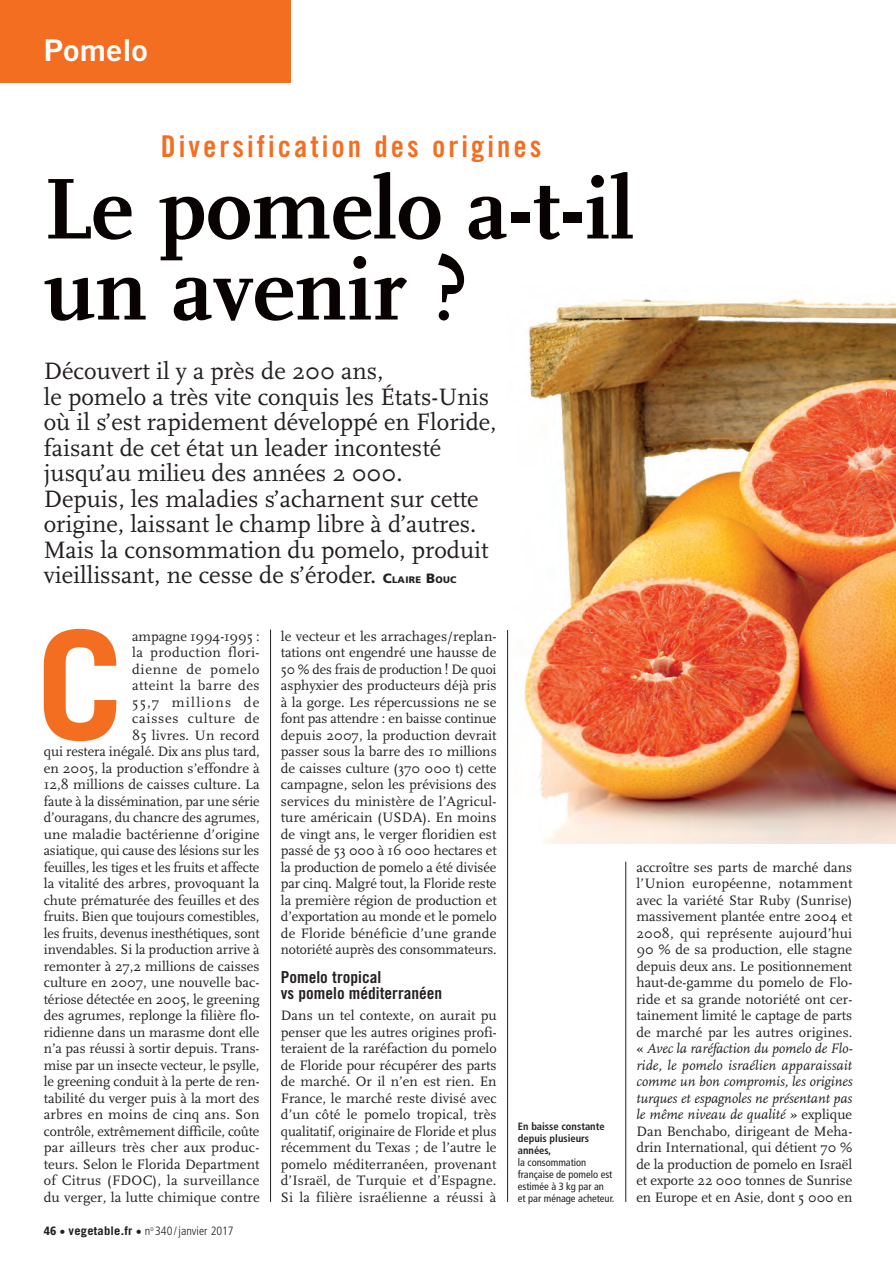
<style>
.page{position:relative;width:896px;height:1266px;background:#fff}
.page>*{position:absolute;margin:0;border:0;box-sizing:border-box;transform-origin:0 0}
.t1{font:700 151.35px "Trade Gothic LT Std";color:#f36e21;scale:1.05 1}
.t2{font:700 90px/81px "Scala";color:#080302}
.t3{font:30px "Trade Gothic LT Std Bd Cn 20";letter-spacing:.1em;color:#f36e21}
.t4{font:30px "Trade Gothic LT Std Bd 2";letter-spacing:.015em;color:#fff;scale:1.05 1}
.t5{font:24.75px/25.5px "Scala";color:#231f20}
.t6{font:16.5px/16.5px "Trade Gothic LT Std Bd Cn 20";color:#231f20;scale:1.05 1}
.t7{font:14.25px/16.5px "Scala";letter-spacing:-.005em;color:#231f20;text-align:justify}
.t8{font:300 condensed 12px "Frutiger LT Std";color:#231f20}
.t9{font:condensed 10.5px/12px "Frutiger LT Std";color:#231f20}
.t10{font:700 condensed 10.5px/12px "Frutiger LT Std";color:#231f20}
.s1{font-family:"Frutiger LT Std";font-weight:900;font-size:13.5px}
.s2{font-family:"Frutiger LT Std";font-weight:900;font-size:9.45px}
.s3{font-weight:900}
.s4{font-family:"Trade Gothic LT Std";font-weight:700;font-stretch:normal}
.s5{font-style:italic}
</style>
<div class="page">
<img style="left:508px;top:298px;width:387px;height:545px">
<hr style="left:270px;top:629px;width:1px;height:572px;background:#231f20">
<hr style="left:625px;top:861px;width:1px;height:340px;background:#231f20">
<div style="left:0;top:0;width:290px;height:82px;background:#f36e21"></div>
<hr style="left:507px;top:630px;width:1px;height:571px;background:#231f20">
<h3 class="t4" style="left:44px;top:31px;width:100px">Pomelo</h3>
<h3 class="t3" style="left:161px;top:128px;width:382px">Diversification des origines</h3>
<h2 class="t2" style="left:44px;top:169px;width:592px">Le pomelo a-t-il un avenir ?</h2>
<p class="t5" style="left:44px;top:359px;width:454px">Découvert il y a près de 200 ans,<br>le pomelo a très vite conquis les États-Unis où il s’est rapidement développé en Floride, faisant de cet état un leader incontesté jusqu’au milieu des années 2 000.<br>Depuis, les maladies s’acharnent sur cette origine, laissant le champ libre à d’autres.<br>Mais la consommation du pomelo, produit vieillissant, ne cesse de s’éroder. <span class="s1">C</span><span class="s2">LAIRE</span> <span class="s1">B</span><span class="s2">OUC</span></p>
<h1 class="t1" style="left:36px;top:592px;width:86px">C</h1>
<p class="t7" style="left:44px;top:628px;width:217px;text-align:right">ampagne 1994-1995 :<br>la production flori-<br>dienne de pomelo<br>atteint la barre des<br>55,7 millions de<br>caisses culture de<br>85 livres. Un record<br>qui restera inégalé. Dix ans plus tard, en 2005, la production s’effondre à 12,8 millions de caisses culture. La faute à la dissémination, par une série d’ouragans, du chancre des agrumes, une maladie bactérienne d’origine asiatique, qui cause des lésions sur les feuilles, les tiges et les fruits et affecte la vitalité des arbres, provoquant la chute prématurée des feuilles et des fruits. Bien que toujours comestibles, les fruits, devenus inesthétiques, sont invendables. Si la production arrive à remonter à 27,2 millions de caisses culture en 2007, une nouvelle bac&shy;tériose détectée en 2005, le greening des agrumes, replonge la filière flo&shy;ridienne dans un marasme dont elle n’a pas réussi à sortir depuis. Trans&shy;mise par un insecte vecteur, le psylle, le greening conduit à la perte de ren&shy;tabilité du verger puis à la mort des arbres en moins de cinq ans. Son contrôle, extrêmement difficile, coûte par ailleurs très cher aux produc&shy;teurs. Selon le Florida Department of Citrus (FDOC), la surveillance du verger, la lutte chimique contre</p>
<p class="t7" style="left:281px;top:628px;width:217px">le vecteur et les arrachages/replan&shy;tations ont engendré une hausse de 50 % des frais de production ! De quoi asphyxier des producteurs déjà pris à la gorge. Les répercussions ne se font pas attendre : en baisse continue depuis 2007, la production devrait passer sous la barre des 10 millions de caisses culture (370 000 t) cette campagne, selon les prévisions des services du ministère de l’Agricul&shy;ture américain (USDA). En moins de vingt ans, le verger floridien est passé de 53 000 à 16 000 hectares et la production de pomelo a été divisée par cinq. Malgré tout, la Floride reste la première région de production et d’exportation au monde et le pomelo de Floride bénéficie d’une grande notoriété auprès des consommateurs.</p>
<p class="t6" style="left:281px;top:968px;width:155px">Pomelo tropical<br>vs pomelo méditerranéen</p>
<p class="t7" style="left:281px;top:1007px;width:217px">Dans un tel contexte, on aurait pu penser que les autres origines profi&shy;teraient de la raréfaction du pomelo de Floride pour récupérer des parts de marché. Or il n’en est rien. En France, le marché reste divisé avec d’un côté le pomelo tropical, très qualitatif, originaire de Floride et plus récemment du Texas ; de l’autre le pomelo méditerranéen, provenant d’Israël, de Turquie et d’Espagne.<br>Si la filière israélienne a réussi à</p>
<p class="t8" style="left:44px;top:1223px;width:191px"><span class="s3">46</span> • <span class="s4">vegetable.fr</span> • n<sup>o</sup> 340/janvier 2017</p>
<p class="t10" style="left:518px;top:1120px;width:88px">En baisse constante depuis plusieurs années,</p>
<p class="t9" style="left:518px;top:1156px;width:98px">la consommation française de pomelo est estimée à 3 kg par an et par ménage acheteur.</p>
<p class="t7" style="left:636px;top:859px;width:217px">accroître ses parts de marché dans l’Union européenne, notamment avec la variété Star Ruby (Sunrise) massivement plantée entre 2004 et 2008, qui représente aujourd’hui 90 % de sa production, elle stagne depuis deux ans. Le positionnement haut-de-gamme du pomelo de Flo&shy;ride et sa grande notoriété ont cer&shy;tainement limité le captage de parts de marché par les autres origines. « <span class="s5">Avec la raréfaction du pomelo de Flo&shy;ride, le pomelo israélien apparaissait comme un bon compromis, les origines turques et espagnoles ne présentant pas le même niveau de qualité »</span> explique Dan Benchabo, dirigeant de Meha&shy;drin International, qui détient 70 % de la production de pomelo en Israël et exporte 22 000 tonnes de Sunrise en Europe et en Asie, dont 5 000 en</p>
</div>
